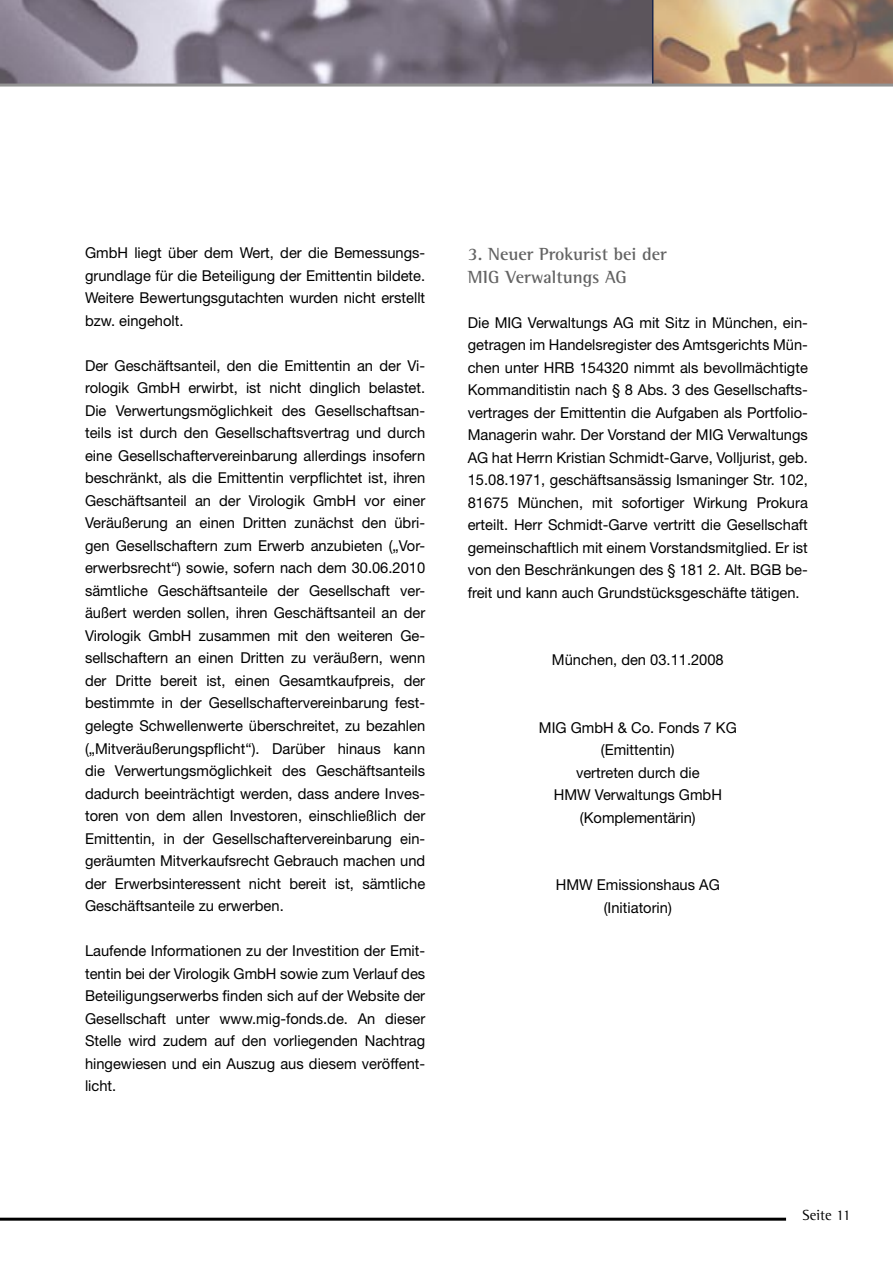
<style>
.page{position:relative;width:893px;height:1263px;background:#fff}
.page>*{position:absolute;margin:0;border:0;box-sizing:border-box;transform-origin:0 0}
.Unterüberschriften{font:700 18px/22.5px "Rotis Semi Serif";color:#636363}
.Lauftext{font:15px/22.5px "Helvetica Neue";color:#000;text-align:justify}
.t1{font:15px "Rotis Semi Serif";color:#000}
</style>
<div class="page">
<hr style="left:0;top:1218px;width:786px;height:3px;background:#000">
<img style="left:0;top:0;width:652px;height:84px">
<img style="left:653px;top:0;width:240px;height:84px">
<hr style="left:652px;top:0;width:1px;height:85px;background:#1d294d">
<hr style="left:0;top:84px;width:893px;height:3px;background:#939393">
<p class="Lauftext" style="left:85px;top:242px;width:342px">GmbH liegt über dem Wert, der die Bemessungs&shy;grundlage für die Beteiligung der Emittentin bildete.<br>Weitere Bewertungsgutachten wurden nicht erstellt bzw. eingeholt.</p>
<p class="Lauftext" style="left:85px;top:354px;width:342px">Der Geschäftsanteil, den die Emittentin an der Vi&shy;rologik GmbH erwirbt, ist nicht dinglich belastet.<br>Die Verwertungsmöglichkeit des Gesellschaftsan&shy;teils ist durch den Gesellschaftsvertrag und durch eine Gesellschaftervereinbarung allerdings insofern beschränkt, als die Emittentin verpflichtet ist, ihren Geschäftsanteil an der Virologik GmbH vor einer Veräußerung an einen Dritten zunächst den übri&shy;gen Gesellschaftern zum Erwerb anzubieten („Vor&shy;erwerbsrecht“) sowie, sofern nach dem 30.06.2010 sämtliche Geschäftsanteile der Gesellschaft ver&shy;äußert werden sollen, ihren Geschäftsanteil an der Virologik GmbH zusammen mit den weiteren Ge&shy;sellschaftern an einen Dritten zu veräußern, wenn der Dritte bereit ist, einen Gesamtkaufpreis, der bestimmte in der Gesellschaftervereinbarung fest&shy;gelegte Schwellenwerte überschreitet, zu bezahlen („Mitveräußerungspflicht“). Darüber hinaus kann die Verwertungsmöglichkeit des Geschäftsanteils dadurch beeinträchtigt werden, dass andere Inves&shy;toren von dem allen Investoren, einschließlich der Emittentin, in der Gesellschaftervereinbarung ein&shy;geräumten Mitverkaufsrecht Gebrauch machen und der Erwerbsinteressent nicht bereit ist, sämtliche Geschäftsanteile zu erwerben.</p>
<p class="Lauftext" style="left:85px;top:939px;width:342px">Laufende Informationen zu der Investition der Emit&shy;tentin bei der Virologik GmbH sowie zum Verlauf des Beteiligungserwerbs finden sich auf der Website der Gesellschaft unter www.mig-fonds.de. An dieser Stelle wird zudem auf den vorliegenden Nachtrag hingewiesen und ein Auszug aus diesem veröffent&shy;licht.</p>
<p class="Unterüberschriften" style="left:468px;top:243px;width:201px">3. Neuer Prokurist bei der<br>MIG Verwaltungs AG</p>
<p class="Lauftext" style="left:468px;top:311px;width:342px">Die MIG Verwaltungs AG mit Sitz in München, ein&shy;getragen im Handelsregister des Amtsgerichts Mün&shy;chen unter HRB 154320 nimmt als bevollmächtigte Kommanditistin nach § 8 Abs. 3 des Gesellschafts&shy;vertrages der Emittentin die Aufgaben als Portfolio-Managerin wahr. Der Vorstand der MIG Verwaltungs AG hat Herrn Kristian Schmidt-Garve, Volljurist, geb.<br>15.08.1971, geschäftsansässig Ismaninger Str. 102, 81675 München, mit sofortiger Wirkung Prokura erteilt. Herr Schmidt-Garve vertritt die Gesellschaft gemeinschaftlich mit einem Vorstandsmitglied. Er ist von den Beschränkungen des § 181 2. Alt. BGB be&shy;freit und kann auch Grundstücksgeschäfte tätigen.</p>
<p class="Lauftext" style="left:552px;top:648px;width:173px">München, den 03.11.2008</p>
<p class="Lauftext" style="left:539px;top:716px;width:199px">MIG GmbH &amp; Co. Fonds 7 KG</p>
<p class="Lauftext" style="left:601px;top:738px;width:75px">(Emittentin)</p>
<p class="Lauftext" style="left:576px;top:761px;width:125px">vertreten durch die</p>
<p class="Lauftext" style="left:554px;top:783px;width:170px">HMW Verwaltungs GmbH</p>
<p class="Lauftext" style="left:580px;top:806px;width:117px">(Komplementärin)</p>
<p class="Lauftext" style="left:556px;top:873px;width:166px">HMW Emissionshaus AG</p>
<p class="Lauftext" style="left:604px;top:896px;width:70px">(Initiatorin)</p>
<p class="t1" style="left:803px;top:1206px;width:49px">Seite 11</p>
</div>
